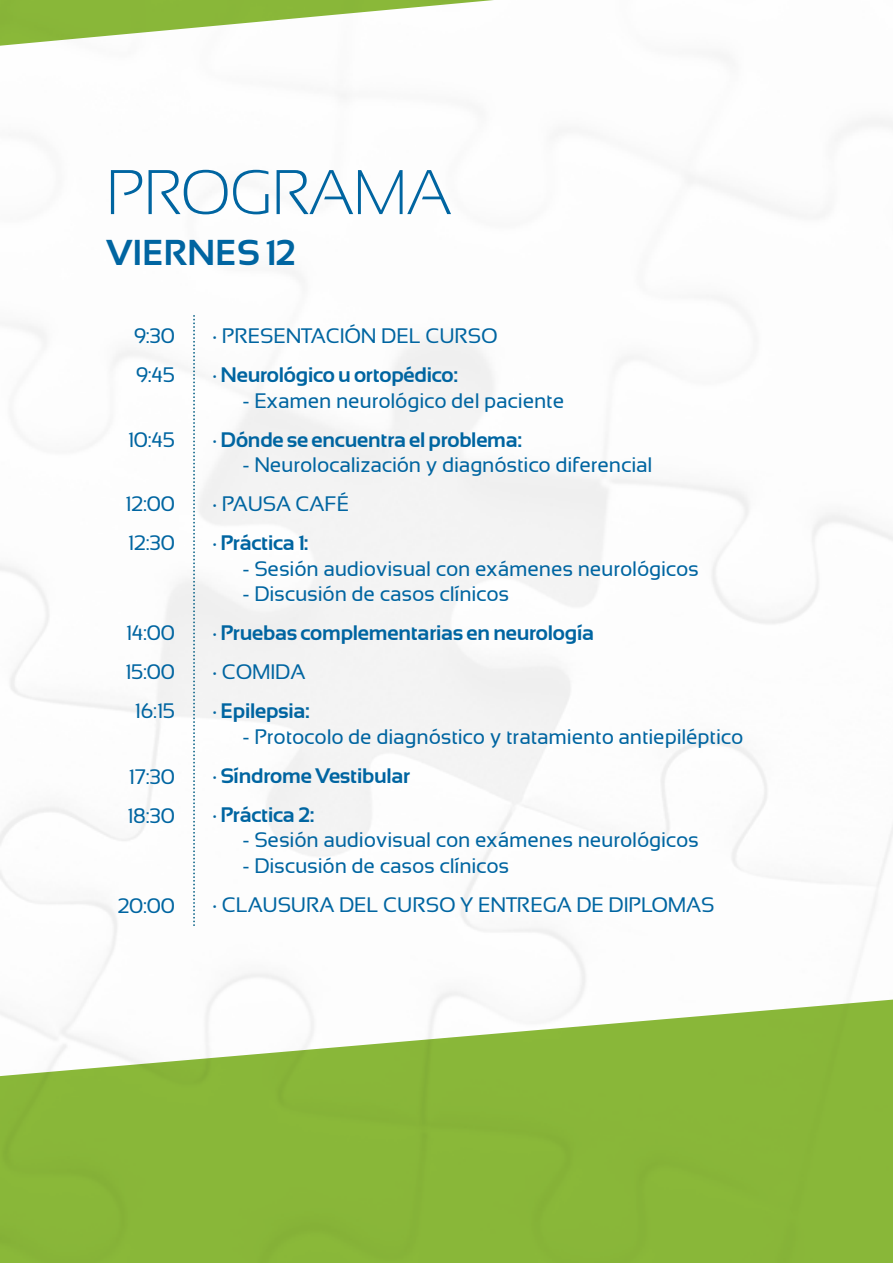
<style>
.page{position:relative;width:893px;height:1263px;background:#fff}
.page>*{position:absolute;margin:0;border:0;box-sizing:border-box;transform-origin:0 0}
.t1{font:300 63px "Sansation";letter-spacing:-.01em;color:#0065a1}
.t2{font:700 36px "Sansation";letter-spacing:-.01em;color:#0065a1}
.t3{font:21px/39px "Sansation";letter-spacing:-.01em;color:#0065a1}
.t4{font:700 21px/39px "Sansation";letter-spacing:-.01em;color:#0065a1}
</style>
<div class="page">
<img style="left:0;top:94px;width:893px;height:905px">
<svg style="left:0;top:999px;width:893px;height:264px;background:#99c055"></svg>
<svg style="left:0;top:0;width:494px;height:46px"></svg>
<svg style="left:193px;top:316px;width:2px;height:609px"></svg>
<h1 class="t1" style="left:106px;top:158px;width:347px">PROGRAMA</h1>
<h2 class="t2" style="left:106px;top:233px;width:191px">VIERNES 12</h2>
<p class="t3" style="left:134px;top:317px;width:43px">9:30<br>9:45</p>
<p class="t3" style="left:128px;top:420px;width:48px">10:45</p>
<p class="t3" style="left:125px;top:485px;width:51px">12:00<br>12:30</p>
<p class="t3" style="left:125px;top:614px;width:51px;text-align:center">14:00<br>15:00<br>16:15</p>
<p class="t3" style="left:128px;top:758px;width:49px">17:30<br>18:30</p>
<p class="t3" style="left:117px;top:887px;width:59px">20:00</p>
<p class="t3" style="left:213px;top:317px;width:287px">· PRESENTACIÓN DEL CURSO</p>
<p class="t4" style="left:213px;top:356px;width:247px">· Neurológico u ortopédico:</p>
<p class="t3" style="left:243px;top:381px;width:323px">- Examen neurológico del paciente</p>
<p class="t4" style="left:213px;top:420px;width:311px">· Dónde se encuentra el problema:</p>
<p class="t3" style="left:213px;top:446px;width:441px;text-indent:30px">- Neurolocalización y diagnóstico diferencial · PAUSA CAFÉ</p>
<p class="t4" style="left:213px;top:524px;width:98px">· Práctica 1:</p>
<p class="t3" style="left:243px;top:549px;width:458px">- Sesión audiovisual con exámenes neurológicos</p>
<p class="t3" style="left:243px;top:575px;width:268px">- Discusión de casos clínicos</p>
<p class="t4" style="left:213px;top:614px;width:383px">· Pruebas complementarias en neurología</p>
<p class="t3" style="left:213px;top:653px;width:94px">· COMIDA</p>
<p class="t4" style="left:213px;top:692px;width:99px">· Epilepsia:</p>
<p class="t3" style="left:243px;top:717px;width:502px">- Protocolo de diagnóstico y tratamiento antiepiléptico</p>
<p class="t4" style="left:213px;top:756px;width:199px">· Síndrome Vestibular · Práctica 2:</p>
<p class="t3" style="left:243px;top:821px;width:458px">- Sesión audiovisual con exámenes neurológicos</p>
<p class="t3" style="left:213px;top:846px;width:503px;text-indent:30px">- Discusión de casos clínicos<br>· CLAUSURA DEL CURSO Y ENTREGA DE DIPLOMAS</p>
</div>
